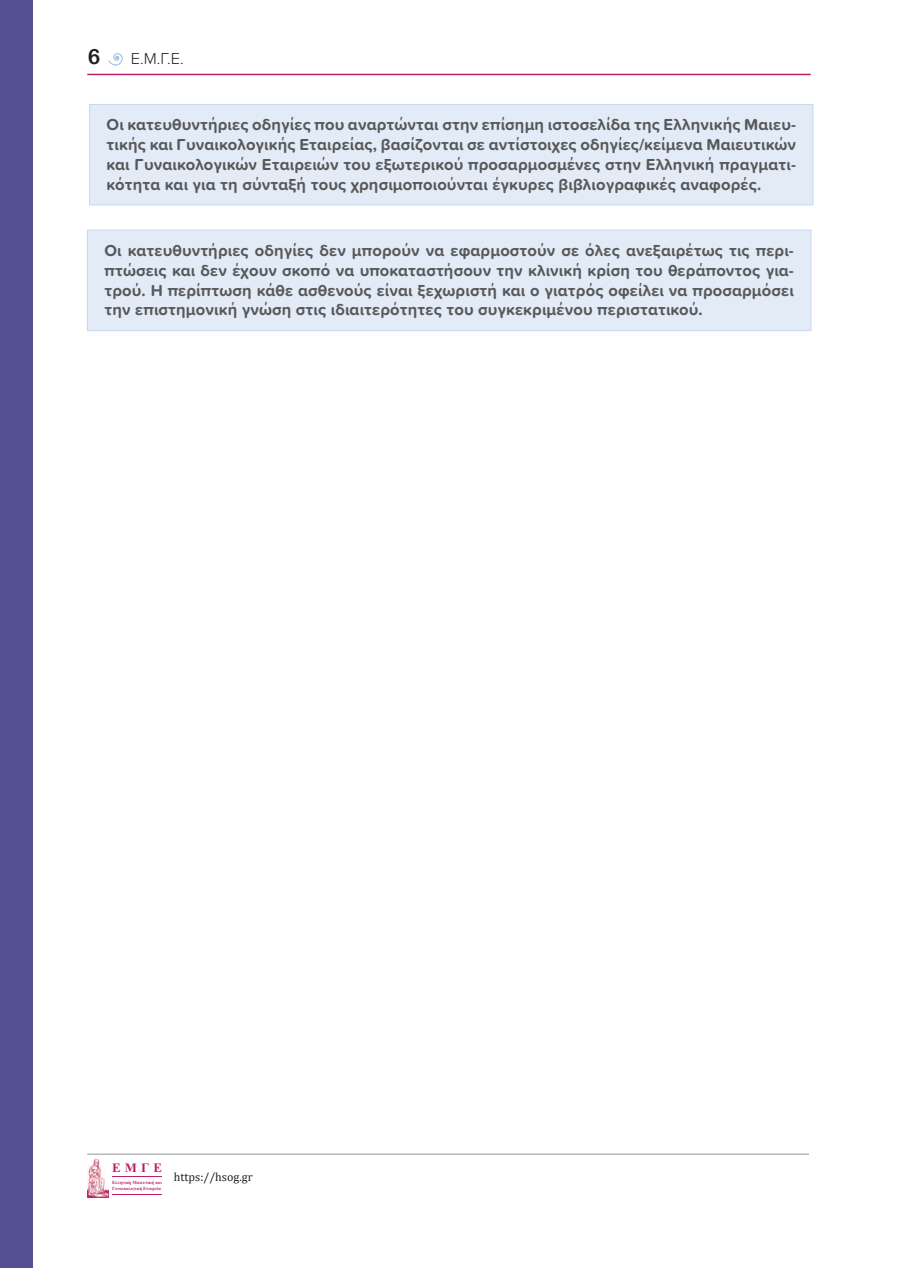
<style>
.page{position:relative;width:898px;height:1268px;background:#fff}
.page>*{position:absolute;margin:0;border:0;box-sizing:border-box;transform-origin:0 0}
.t1{font:21px "Arial Rounded MT Bold";color:#231f20}
.t2{font:700 16.5px/19.8px "Proxima Soft";letter-spacing:.01em;color:#57585a;text-align:justify}
.t3{font:300 16.5px "Proxima Soft";color:#231f20}
.t4{font:700 12.9px "Times New Roman";color:#c11e66}
.t5{font:12px "Cambria";color:#231f20}
.t6{font:700 4.65px/5.6px "Times New Roman";color:#c11e66}
</style>
<div class="page">
<hr style="left:87px;top:74px;width:723px;height:1px;background:#c11e66">
<svg style="left:108px;top:53px;width:15px;height:13px"></svg>
<div style="left:0;top:0;width:33px;height:1267px;background:#545091"></div>
<hr style="left:87px;top:1153px;width:721px;height:1px;background:#939598">
<img style="left:87px;top:1159px;width:21px;height:38px">
<hr style="left:112px;top:1175px;width:50px;height:1px;background:#c11e66">
<hr style="left:112px;top:1193px;width:50px;height:1px;background:#c11e66">
<div style="left:89px;top:104px;width:723px;height:101px;background:#e3ebf6;border:1px solid #c9d8ee"></div>
<div style="left:87px;top:230px;width:723px;height:101px;background:#e3ebf6;border:1px solid #c9d8ee"></div>
<p class="t1" style="left:88px;top:44px;width:14px">6</p>
<p class="t3" style="left:131px;top:46px;width:54px">Ε.Μ.Γ.Ε.</p>
<p class="t2" style="left:106px;top:114px;width:690px">Οι κατευθυντήριες οδηγίες που αναρτώνται στην επίσημη ιστοσελίδα της Ελληνικής Μαιευ&shy;τικής και Γυναικολογικής Εταιρείας, βασίζονται σε αντίστοιχες οδηγίες/κείμενα Μαιευτικών και Γυναικολογικών Εταιρειών του εξωτερικού προσαρμοσμένες στην Ελληνική πραγματι&shy;κότητα και για τη σύνταξή τους χρησιμοποιούνται έγκυρες βιβλιογραφικές αναφορές.</p>
<p class="t2" style="left:104px;top:240px;width:690px">Οι κατευθυντήριες οδηγίες δεν μπορούν να εφαρμοστούν σε όλες ανεξαιρέτως τις περι&shy;πτώσεις και δεν έχουν σκοπό να υποκαταστήσουν την κλινική κρίση του θεράποντος για&shy;τρού. Η περίπτωση κάθε ασθενούς είναι ξεχωριστή και ο γιατρός οφείλει να προσαρμόσει την επιστημονική γνώση στις ιδιαιτερότητες του συγκεκριμένου περιστατικού.</p>
<p class="t4" style="left:112px;top:1158px;width:51px">ΕΜΓΕ</p>
<p class="t6" style="left:112px;top:1179px;width:51px">Ελληνική Μαιευτική και<br>Γυναικολογική Εταιρεία</p>
<p class="t5" style="left:174px;top:1169px;width:80px">https://hsog.gr</p>
</div>
